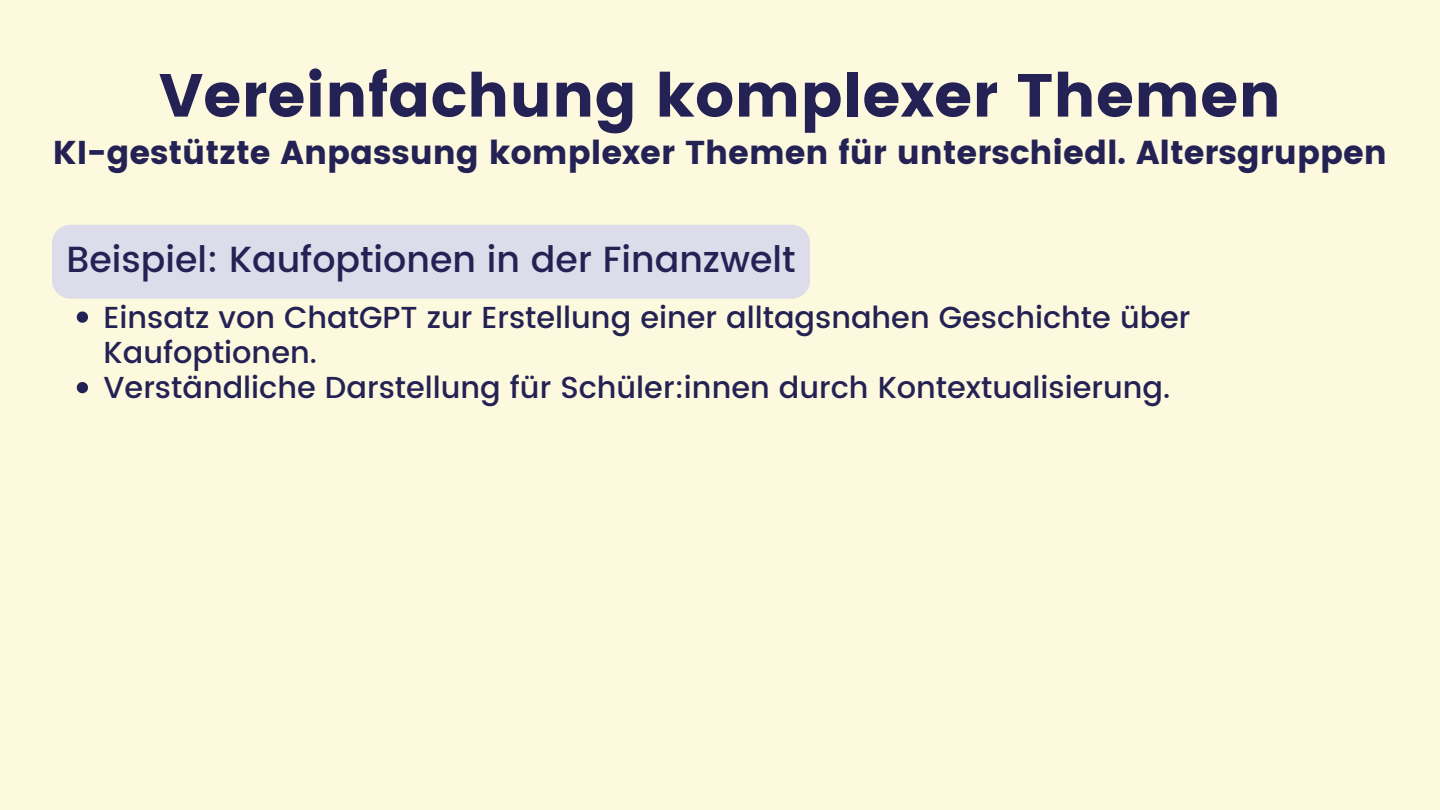
<style>
.page{position:relative;width:1440px;height:810px;background:#fdf9de}
.page>*{position:absolute;margin:0;border:0;box-sizing:border-box;transform-origin:0 0}
.t1{font:60.8px "Poppins";color:#242254}
.t2{font:500 36.3px "Poppins";color:#242254}
.t3{font:33px "Poppins";color:#242254}
.t4{font:500 30.3px/35.2px "Poppins";color:#242254}
</style>
<div class="page">
<div style="left:52px;top:225px;width:758px;height:74px;background:#dcdcea"></div>
<svg style="left:77px;top:311px;width:11px;height:12px"></svg>
<svg style="left:77px;top:382px;width:11px;height:11px"></svg>
<p class="t1" style="left:159px;top:60px;width:1123px">Vereinfachung komplexer Themen</p>
<p class="t3" style="left:53px;top:133px;width:1336px">KI-gestützte Anpassung komplexer Themen für unterschiedl. Altersgruppen</p>
<h1 class="t2" style="left:67px;top:238px;width:731px">Beispiel: Kaufoptionen in der Finanzwelt</h1>
<h2 class="t4" style="left:104px;top:300px;width:1089px">Einsatz von ChatGPT zur Erstellung einer alltagsnahen Geschichte über<br>Kaufoptionen.</h2>
<h2 class="t4" style="left:104px;top:370px;width:1068px">Verständliche Darstellung für Schüler:innen durch Kontextualisierung.</h2>
</div>
